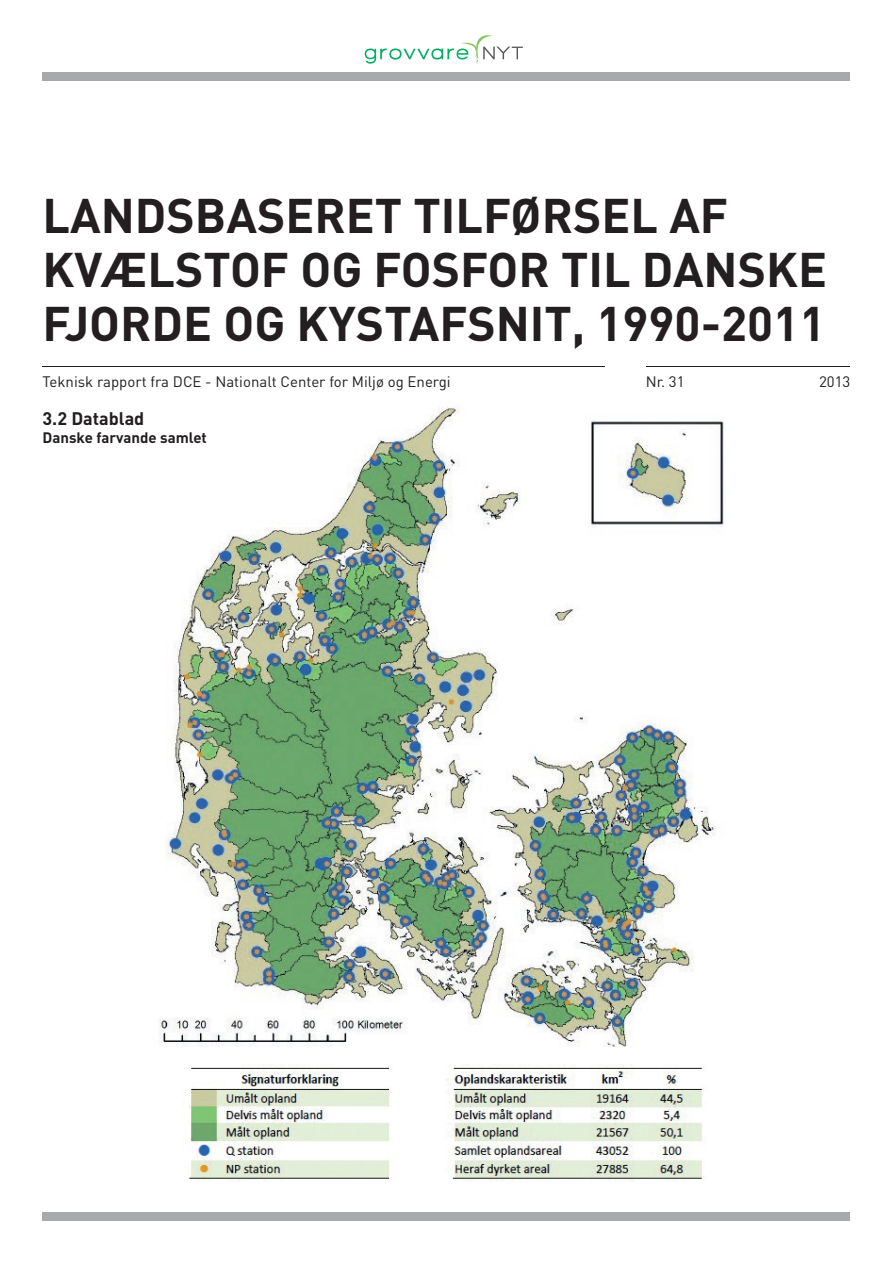
<style>
.page{position:relative;width:893px;height:1263px;background:#fff}
.page>*{position:absolute;margin:0;border:0;box-sizing:border-box;transform-origin:0 0}
.t1{font:700 48px/54px "DIN";color:#231f20}
.t2{font:700 18px "DIN";color:#231f20}
.t3{font:15px "DIN";color:#231f20}
.t4{font:700 15px "DIN";color:#231f20}
</style>
<div class="page">
<img style="left:159px;top:407px;width:565px;height:640px">
<img style="left:189px;top:1064px;width:514px;height:117px">
<div style="left:43px;top:72px;width:807px;height:9px;background:#a8a9ad"></div>
<div style="left:43px;top:1213px;width:807px;height:8px;background:#a8a9ad"></div>
<hr style="left:43px;top:366px;width:807px;height:1px;background:#231f20">
<div style="left:605px;top:361px;width:41px;height:17px;background:#fff"></div>
<svg style="left:365px;top:35px;width:158px;height:29px"></svg>
<p class="t1" style="left:43px;top:187px;width:786px">LANDSBASERET TILFØRSEL AF<br>KVÆLSTOF OG FOSFOR TIL DANSKE<br>FJORDE OG KYSTAFSNIT, 1990-2011</p>
<p class="t3" style="left:43px;top:372px;width:410px">Teknisk rapport fra DCE - Nationalt Center for Miljø og Energi</p>
<p class="t3" style="left:646px;top:372px;width:40px">Nr. 31</p>
<p class="t3" style="left:819px;top:372px;width:33px">2013</p>
<p class="t2" style="left:43px;top:407px;width:103px">3.2 Datablad</p>
<p class="t4" style="left:43px;top:428px;width:166px">Danske farvande samlet</p>
</div>
